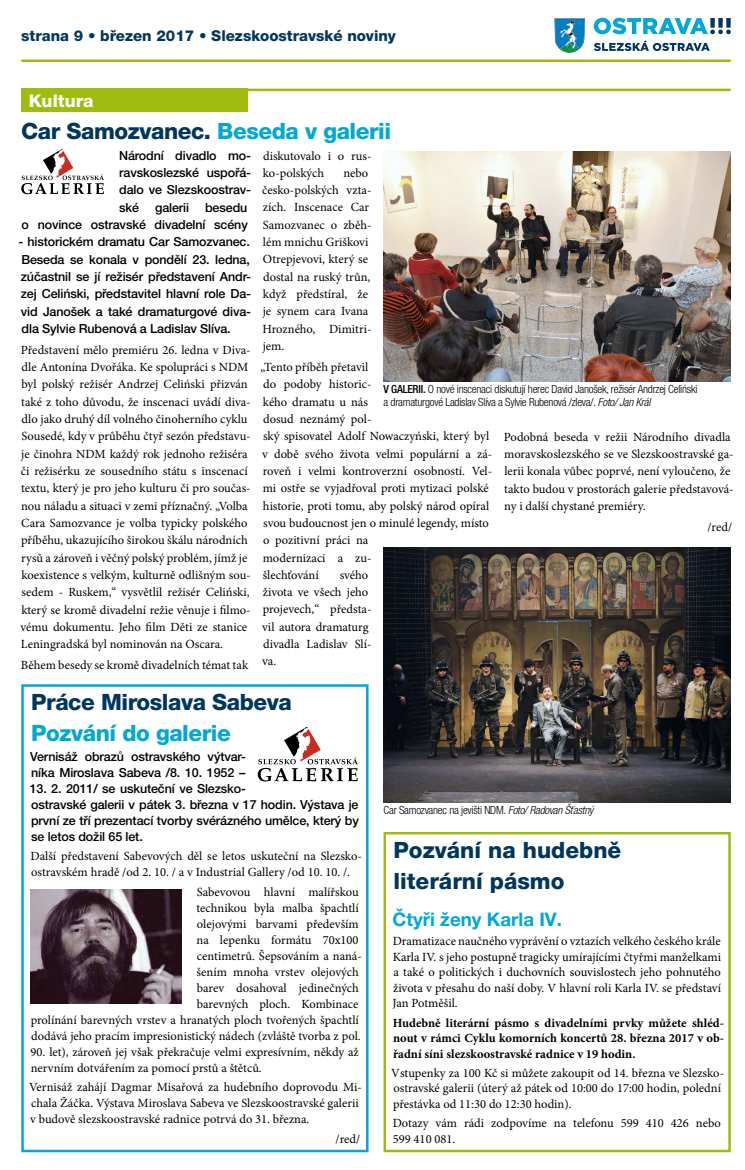
<style>
.page{position:relative;width:745px;height:1170px;background:#fff}
.page>*{position:absolute;margin:0;border:0;box-sizing:border-box;transform-origin:0 0}
.t1{font:800 22.5px "Helvetica Neue LT Pro";letter-spacing:-.02em;color:#00365f}
.t2{font:800 22.5px/31.1px "Helvetica Neue LT Pro";color:#00365f}
.t3{font:800 22.5px "Helvetica Neue LT Pro";letter-spacing:-.02em;color:#00a7d7}
.t4{font:700 18.75px "Helvetica Neue LT Pro";color:#00a7d7}
.t5{font:800 17.5px "Helvetica Neue LT Pro";color:#fff}
.t6{font:800 15px "Helvetica Neue LT Pro";color:#00365f}
.t7{font:12.5px/17.2px "Minion Pro";color:#000}
.t8{font:500 12.5px/17.2px "Helvetica Neue LT Pro";letter-spacing:-.01em;color:#000;text-align:justify}
.t9{font:700 12.5px/15.6px "Minion Pro";color:#000;text-align:justify}
.t10{font:300 condensed 11.25px/13.5px "Helvetica Neue LT Pro";letter-spacing:-.02em;color:#000}
.s1{color:#00a7d7}
.s2{font-weight:500}
.s3{font-style:italic}
</style>
<div class="page">
<div style="left:21px;top:684px;width:347px;height:468px;border:2px solid #00a7d7"></div>
<div style="left:383px;top:831px;width:347px;height:321px;border:2px solid #a0bb0f"></div>
<svg style="left:554px;top:18px;width:31px;height:35px"></svg>
<svg style="left:593px;top:18px;width:137px;height:16px"></svg>
<svg style="left:594px;top:40px;width:115px;height:11px"></svg>
<hr style="left:21px;top:60px;width:709px;height:2px;background:#a0bb0f">
<hr style="left:21px;top:89px;width:709px;height:2px;background:#a0bb0f">
<div style="left:21px;top:89px;width:226px;height:23px;background:#a0bb0f"></div>
<img style="left:383px;top:151px;width:347px;height:230px">
<img style="left:383px;top:547px;width:347px;height:255px">
<img style="left:31px;top:889px;width:150px;height:114px">
<svg style="left:257px;top:726px;width:100px;height:55px"></svg>
<svg style="left:21px;top:149px;width:83px;height:45px"></svg>
<p class="t6" style="left:21px;top:27px;width:376px">strana 9 • březen 2017 • Slezskoostravské noviny</p>
<h3 class="t5" style="left:29px;top:90px;width:66px">Kultura</h3>
<h1 class="t1" style="left:21px;top:117px;width:371px">Car Samozvanec. <span class="s1">Beseda v galerii</span></h1>
<p class="t8" style="left:119px;top:146px;width:133px">Národní divadlo mo&shy;ravskoslezské uspořá&shy;dalo ve Slezskoostrav&shy;ské</p>
<p class="t7" style="left:263px;top:147px;width:110px">diskutovalo i o rus&shy;ko-polských</p>
<p class="t7" style="left:262px;top:164px;width:111px;text-indent:81px">nebo česko-polských vzta&shy;zích. Inscenace Car<br>Samozvanec o zběh&shy;lém mnichu Griškovi<br>Otrepjevovi, který se dostal na ruský trůn, když předstíral, že je synem cara Ivana<br>Hrozného, Dimitri&shy;jem.</p>
<p class="t7" style="left:260px;top:358px;width:233px">„Tento příběh přetavil<br>do podoby historic-<br>kého dramatu u nás<br>dosud neznámý pol-<br>ský spisovatel Adolf Nowaczyński, který byl v době svého života velmi populární a zá&shy;roveň i velmi kontroverzní osobností. Vel&shy;mi ostře se vyjadřoval proti mytizaci polské historie, proti tomu, aby polský národ opíral svou budoucnost jen o minulé legendy, místo o pozitivní práci na<br>modernizaci a zu-<br>šlechťování</p>
<p class="t8" style="left:22px;top:198px;width:227px;text-align:right">besedu<br>o novince ostravské divadelní scény</p>
<p class="t8" style="left:19px;top:233px;width:234px">- historickém dramatu Car Samozvanec.<br>Beseda se konala v pondělí 23. ledna, zúčastnil se jí režisér představení Andr&shy;zej Celiński, představitel hlavní role Da&shy;vid Janošek a také dramaturgové diva&shy;dla Sylvie Rubenová a Ladislav Slíva.</p>
<p class="t7" style="left:21px;top:341px;width:231px">Představení mělo premiéru 26. ledna v Diva&shy;dle Antonína Dvořáka. Ke spolupráci s NDM byl polský režisér Andrzej Celiński přizván také z toho důvodu, že inscenaci uvádí diva&shy;dlo jako druhý díl volného činoherního cyklu Sousedé, kdy v průběhu čtyř sezón představu&shy;je činohra NDM každý rok jednoho režiséra či režisérku ze sousedního státu s inscenací textu, který je pro jeho kulturu či pro součas&shy;nou náladu a situaci v zemi příznačný. „Volba Cara Samozvance je volba typicky polského příběhu, ukazujícího širokou škálu národních rysů a zároveň i věčný polský problém, jímž je koexistence s velkým, kulturně odlišným sou&shy;sedem - Ruskem,“ vysvětlil režisér Celiński, který se kromě divadelní režie věnuje i filmo&shy;vému dokumentu. Jeho film Děti ze stanice Leningradská byl nominován na Oscara.</p>
<p class="t7" style="left:21px;top:656px;width:229px">Během besedy se kromě divadelních témat tak</p>
<p class="t8" style="left:155px;top:198px;width:36px">galerii</p>
<p class="t10" style="left:383px;top:382px;width:315px"><span class="s2">V GALERII.</span> O nové inscenaci diskutují herec David Janošek, režisér Andrzej Celiński a dramaturgové Ladislav Slíva a Sylvie Rubenová /zleva/. <span class="s3">Foto/ Jan Král</span></p>
<p class="t7" style="left:503px;top:428px;width:231px">Podobná beseda v režii Národního divadla moravskoslezského se ve Slezskoostravské ga&shy;lerii konala vůbec poprvé, není vyloučeno, že takto budou v prostorách galerie představová&shy;ny i další chystané premiéry.</p>
<p class="t7" style="left:707px;top:518px;width:26px">/red/</p>
<p class="t7" style="left:262px;top:566px;width:111px;text-indent:78px">svého života ve všech jeho projevech,“ předsta&shy;vil autora dramaturg divadla Ladislav Slí&shy;va.</p>
<h1 class="t1" style="left:31px;top:688px;width:262px">Práce Miroslava Sabeva</h1>
<h1 class="t3" style="left:31px;top:720px;width:201px">Pozvání do galerie</h1>
<p class="t8" style="left:30px;top:748px;width:217px;line-height:16px">Vernisáž obrazů ostravského výtvar&shy;níka Miroslava Sabeva /8. 10. 1952 –</p>
<p class="t8" style="left:30px;top:780px;width:330px;line-height:16px;text-align:left">13. 2. 2011/ se uskuteční ve Slezsko-<br>ostravské galerii v pátek 3. března v 17 hodin. Výstava je první ze tří prezentací tvorby svérázného umělce, který by se letos dožil 65 let.</p>
<p class="t7" style="left:30px;top:848px;width:333px;line-height:16px">Další představení Sabevových děl se letos uskuteční na Slezsko&shy;ostravském hradě /od 2. 10. / a v Industrial Gallery /od 10. 10. /.</p>
<p class="t7" style="left:31px;top:883px;width:332px;line-height:16px;text-align:right">Sabevovou hlavní malířskou<br>technikou byla malba špachtlí<br>olejovými barvami především<br>na lepenku formátu 70x100<br>centimetrů. Šepsováním a naná-<br>šením mnoha vrstev olejových<br>barev dosahoval jedinečných<br>barevných ploch. Kombinace<br>prolínání barevných vrstev a hranatých ploch tvořených špachtlí dodává jeho pracím impresionistický nádech (zvláště tvorba z pol.</p>
<p class="t7" style="left:31px;top:1043px;width:329px;line-height:16px">90. let), zároveň jej však překračuje velmi expresívním, někdy až nervním dotvářením za pomocí prstů a štětců.</p>
<p class="t7" style="left:29px;top:1079px;width:334px;line-height:16px">Vernisáž zahájí Dagmar Misařová za hudebního doprovodu Mi&shy;chala Žáčka. Výstava Miroslava Sabeva ve Slezskoostravské galerii v budově slezskoostravské radnice potrvá do 31. března.</p>
<p class="t7" style="left:335px;top:1130px;width:26px">/red/</p>
<p class="t10" style="left:383px;top:803px;width:211px">Car Samozvanec na jevišti NDM. <span class="s3">Foto/ Radovan Šťastný</span></p>
<h1 class="t2" style="left:393px;top:834px;width:229px">Pozvání na hudebně literární pásmo</h1>
<h2 class="t4" style="left:392px;top:907px;width:171px">Čtyři ženy Karla IV.</h2>
<p class="t7" style="left:392px;top:933px;width:330px;line-height:15.6px;text-align:justify">Dramatizace naučného vyprávění o vztazích velkého českého krále Karla IV. s jeho postupně tragicky umírajícími čtyřmi manželkami a také o politických i duchovních souvislostech jeho pohnutého života v přesahu do naší doby. V hlavní roli Karla IV. se představí Jan Potměšil.</p>
<p class="t9" style="left:392px;top:1014px;width:332px">Hudebně literární pásmo s divadelními prvky můžete shléd&shy;nout v rámci Cyklu komorních koncertů 28. března 2017 v ob&shy;řadní síni slezskoostravské radnice v 19 hodin.</p>
<p class="t7" style="left:391px;top:1065px;width:334px;line-height:15.5px">Vstupenky za 100 Kč si můžete zakoupit od 14. března ve Slezsko&shy;ostravské galerii (úterý až pátek od 10:00 do 17:00 hodin, polední přestávka od 11:30 do 12:30 hodin).</p>
<p class="t7" style="left:392px;top:1115px;width:329px;line-height:15.5px">Dotazy vám rádi zodpovíme na telefonu 599 410 426 nebo<br>599 410 081.</p>
</div>
